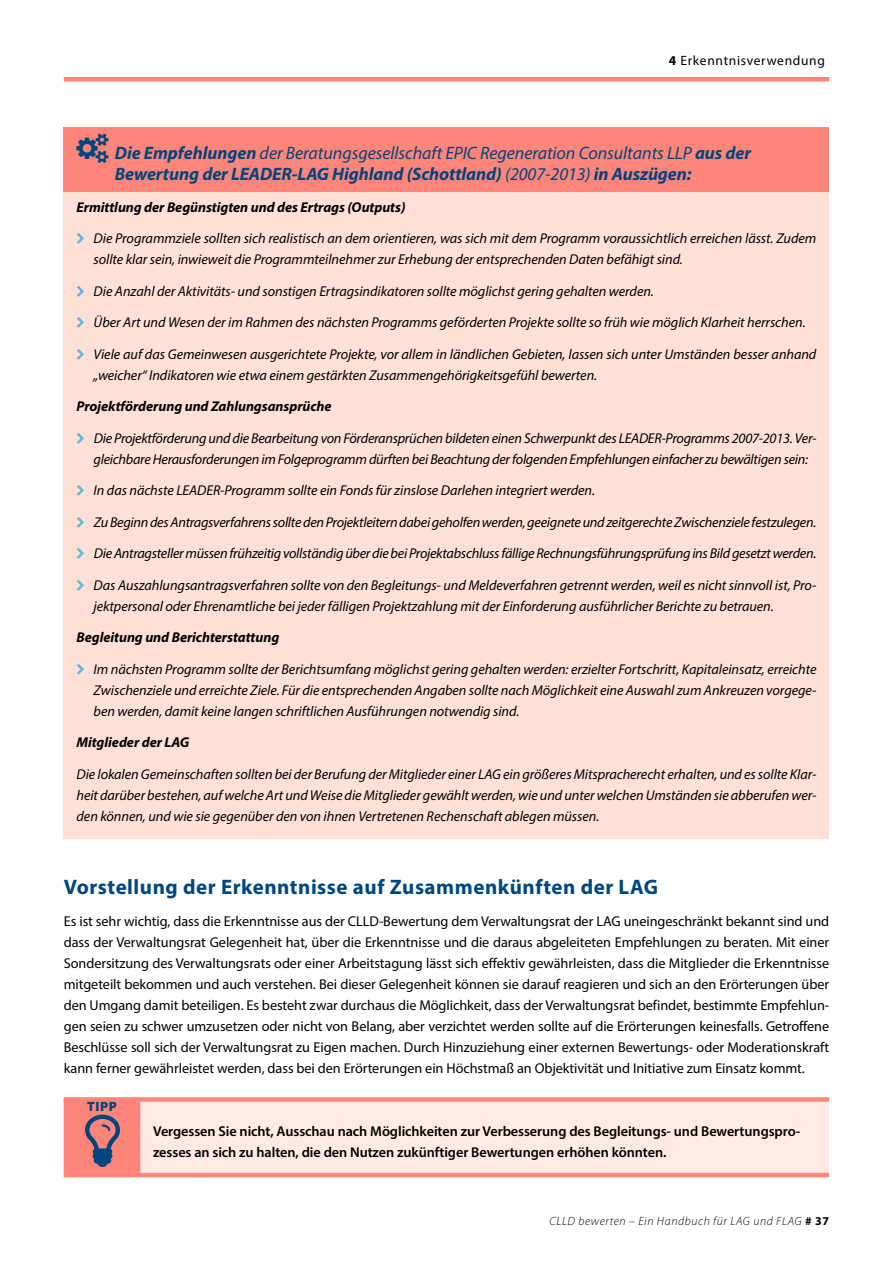
<style>
.page{position:relative;width:893px;height:1263px;background:#fff}
.page>*{position:absolute;margin:0;border:0;box-sizing:border-box;transform-origin:0 0}
.t1{font:700 21px "Myriad Pro";letter-spacing:.025em;color:#00467f}
.t2{font:italic 700 18px/21px "Myriad Pro";letter-spacing:-.005em;color:#00467f}
.t3{font:italic 14.25px/21px "Myriad Pro";letter-spacing:-.005em;color:#000}
.t4{font:14.25px/21px "Myriad Pro";letter-spacing:-.005em;color:#000;text-align:justify}
.t5{font:600 14.25px/21px "Myriad Pro";letter-spacing:-.005em;color:#000}
.t6{font:italic 700 14.25px "Myriad Pro";letter-spacing:-.005em;color:#000}
.t7{font:13.5px "Myriad Pro";letter-spacing:.05em;color:#000}
.t8{font:900 13.5px "Myriad Pro";color:#00467f}
.t9{font:italic 300 12px "Myriad Pro";letter-spacing:.05em;color:#000}
.s1{font-weight:700}
.s2{font-weight:400}
.s3{font-weight:700;font-style:normal}
</style>
<div class="page">
<div style="left:64px;top:77px;width:765px;height:5px;background:#fe8579"></div>
<div style="left:64px;top:128px;width:765px;height:71px;background:#fe8579"></div>
<div style="left:64px;top:192px;width:765px;height:38px;background:#ffe0d7"></div>
<div style="left:64px;top:224px;width:765px;height:58px;background:#ffe0d7"></div>
<div style="left:64px;top:276px;width:765px;height:38px;background:#ffe0d7"></div>
<div style="left:64px;top:308px;width:765px;height:37px;background:#ffe0d7"></div>
<div style="left:64px;top:339px;width:765px;height:59px;background:#ffe0d7"></div>
<div style="left:64px;top:392px;width:765px;height:37px;background:#ffe0d7"></div>
<div style="left:64px;top:423px;width:765px;height:59px;background:#ffe0d7"></div>
<div style="left:64px;top:476px;width:765px;height:37px;background:#ffe0d7"></div>
<div style="left:64px;top:507px;width:765px;height:38px;background:#ffe0d7"></div>
<div style="left:64px;top:539px;width:765px;height:37px;background:#ffe0d7"></div>
<div style="left:64px;top:570px;width:765px;height:59px;background:#ffe0d7"></div>
<div style="left:64px;top:623px;width:765px;height:37px;background:#ffe0d7"></div>
<div style="left:64px;top:654px;width:765px;height:80px;background:#ffe0d7"></div>
<div style="left:64px;top:728px;width:765px;height:37px;background:#ffe0d7"></div>
<div style="left:64px;top:759px;width:765px;height:80px;background:#ffe0d7"></div>
<div style="left:64px;top:1099px;width:765px;height:78px;background:#ffeae4"></div>
<hr style="left:64px;top:1173px;width:765px;height:4px;background:#fe8579">
<div style="left:64px;top:1097px;width:765px;height:5px;background:#fe8579"></div>
<div style="left:64px;top:1099px;width:76px;height:75px;background:#fe8579"></div>
<p class="t7" style="left:669px;top:52px;width:158px"><span class="s1">4</span> Erkenntnisverwendung</p>
<p class="t2" style="left:115px;top:142px;width:638px">Die Empfehlungen <span class="s2">der Beratungsgesellschaft EPIC Regeneration Consultants LLP</span> aus der<br>Bewertung der LEADER-LAG Highland (Schottland) <span class="s2">(2007-2013)</span> in Auszügen:</p>
<p class="t6" style="left:77px;top:197px;width:330px">Ermittlung der Begünstigten und des Ertrags (Outputs)</p>
<p class="t3" style="left:94px;top:227px;width:724px">Die Programmziele sollten sich realistisch an dem orientieren, was sich mit dem Programm voraussichtlich erreichen lässt. Zudem sollte klar sein, inwieweit die Programmteilnehmer zur Erhebung der entsprechenden Daten befähigt sind.</p>
<p class="t3" style="left:94px;top:280px;width:562px">Die Anzahl der Aktivitäts- und sonstigen Ertragsindikatoren sollte möglichst gering gehalten werden.</p>
<p class="t3" style="left:94px;top:311px;width:714px">Über Art und Wesen der im Rahmen des nächsten Programms geförderten Projekte sollte so früh wie möglich Klarheit herrschen.</p>
<p class="t3" style="left:94px;top:343px;width:724px">Viele auf das Gemeinwesen ausgerichtete Projekte, vor allem in ländlichen Gebieten, lassen sich unter Umständen besser anhand „weicher“ Indikatoren wie etwa einem gestärkten Zusammengehörigkeitsgefühl bewerten.</p>
<p class="t6" style="left:77px;top:397px;width:257px">Projektförderung und Zahlungsansprüche</p>
<p class="t3" style="left:94px;top:427px;width:724px">Die Projektförderung und die Bearbeitung von Förderansprüchen bildeten einen Schwerpunkt des LEADER-Programms 2007-2013. Ver&shy;gleichbare Herausforderungen im Folgeprogramm dürften bei Beachtung der folgenden Empfehlungen einfacher zu bewältigen sein:</p>
<p class="t3" style="left:94px;top:479px;width:503px">In das nächste LEADER-Programm sollte ein Fonds für zinslose Darlehen integriert werden.</p>
<p class="t3" style="left:94px;top:511px;width:724px">Zu Beginn des Antragsverfahrens sollte den Projektleitern dabei geholfen werden, geeignete und zeitgerechte Zwischenziele festzulegen.</p>
<p class="t3" style="left:94px;top:542px;width:724px">Die Antragsteller müssen frühzeitig vollständig über die bei Projektabschluss fällige Rechnungsführungsprüfung ins Bild gesetzt werden.</p>
<p class="t3" style="left:94px;top:574px;width:724px">Das Auszahlungsantragsverfahren sollte von den Begleitungs- und Meldeverfahren getrennt werden, weil es nicht sinnvoll ist, Pro&shy;jektpersonal oder Ehrenamtliche bei jeder fälligen Projektzahlung mit der Einforderung ausführlicher Berichte zu betrauen.</p>
<p class="t6" style="left:77px;top:628px;width:204px">Begleitung und Berichterstattung</p>
<p class="t3" style="left:94px;top:658px;width:724px;text-align:justify">Im nächsten Programm sollte der Berichtsumfang möglichst gering gehalten werden: erzielter Fortschritt, Kapitaleinsatz, erreichte Zwischenziele und erreichte Ziele. Für die entsprechenden Angaben sollte nach Möglichkeit eine Auswahl zum Ankreuzen vorgege&shy;ben werden, damit keine langen schriftlichen Ausführungen notwendig sind.</p>
<p class="t6" style="left:77px;top:733px;width:114px">Mitglieder der LAG</p>
<p class="t3" style="left:77px;top:763px;width:741px;text-align:justify">Die lokalen Gemeinschaften sollten bei der Berufung der Mitglieder einer LAG ein größeres Mitspracherecht erhalten, und es sollte Klar&shy;heit darüber bestehen, auf welche Art und Weise die Mitglieder gewählt werden, wie und unter welchen Umständen sie abberufen wer&shy;den können, und wie sie gegenüber den von ihnen Vertretenen Rechenschaft ablegen müssen.</p>
<h1 class="t1" style="left:64px;top:873px;width:596px">Vorstellung der Erkenntnisse auf Zusammenkünften der LAG</h1>
<p class="t4" style="left:64px;top:910px;width:767px">Es ist sehr wichtig, dass die Erkenntnisse aus der CLLD-Bewertung dem Verwaltungsrat der LAG uneingeschränkt bekannt sind und dass der Verwaltungsrat Gelegenheit hat, über die Erkenntnisse und die daraus abgeleiteten Empfehlungen zu beraten. Mit einer Sondersitzung des Verwaltungsrats oder einer Arbeitstagung lässt sich effektiv gewährleisten, dass die Mitglieder die Erkenntnisse mitgeteilt bekommen und auch verstehen. Bei dieser Gelegenheit können sie darauf reagieren und sich an den Erörterungen über den Umgang damit beteiligen. Es besteht zwar durchaus die Möglichkeit, dass der Verwaltungsrat befindet, bestimmte Empfehlun&shy;gen seien zu schwer umzusetzen oder nicht von Belang, aber verzichtet werden sollte auf die Erörterungen keinesfalls. Getroffene Beschlüsse soll sich der Verwaltungsrat zu Eigen machen. Durch Hinzuziehung einer externen Bewertungs- oder Moderationskraft kann ferner gewährleistet werden, dass bei den Erörterungen ein Höchstmaß an Objektivität und Initiative zum Einsatz kommt.</p>
<p class="t8" style="left:87px;top:1097px;width:31px">TIPP</p>
<p class="t5" style="left:153px;top:1120px;width:649px">Vergessen Sie nicht, Ausschau nach Möglichkeiten zur Verbesserung des Begleitungs- und Bewertungspro&shy;zesses an sich zu halten, die den Nutzen zukünftiger Bewertungen erhöhen könnten.</p>
<p class="t9" style="left:549px;top:1214px;width:281px">CLLD bewerten – Ein Handbuch für LAG und FLAG <span class="s3"># 37</span></p>
</div>
